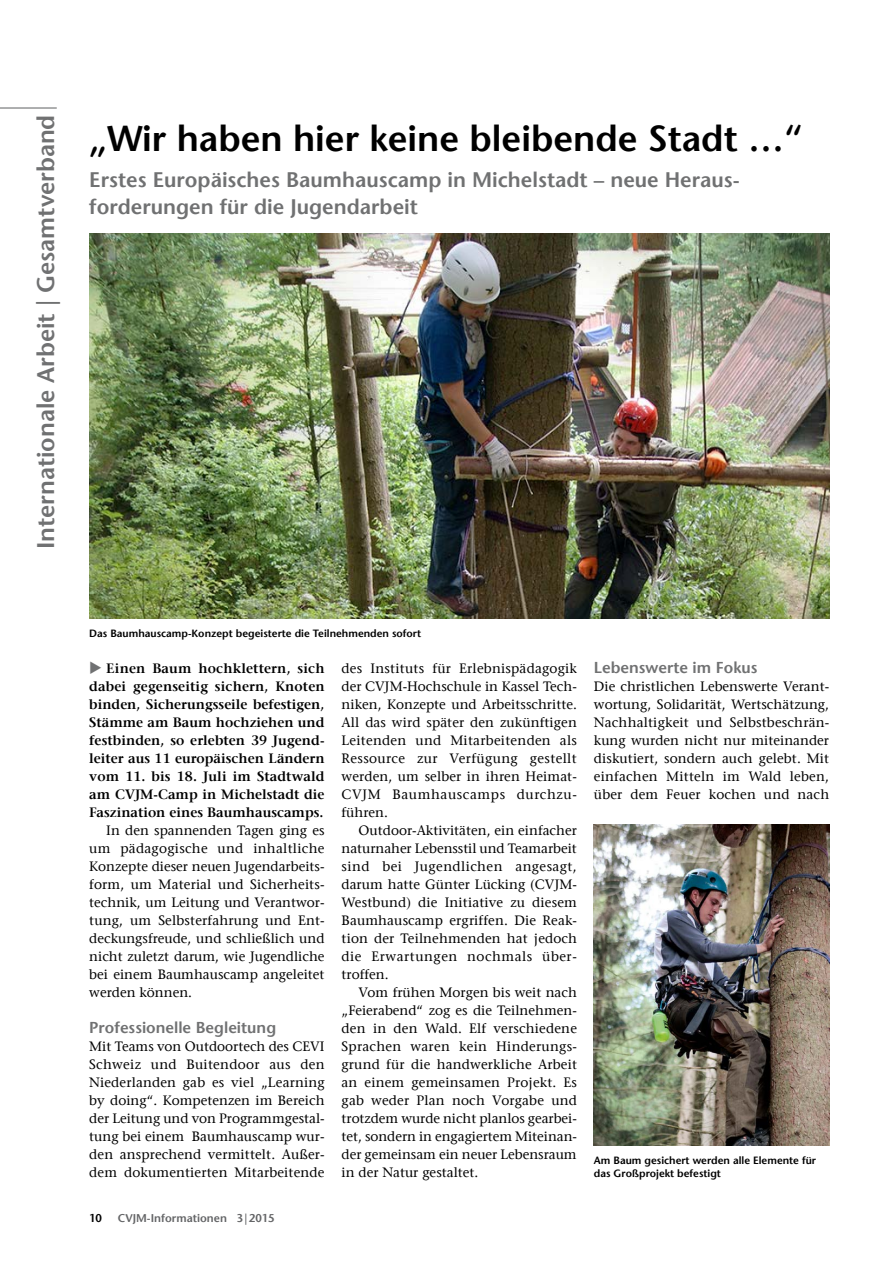
<style>
.page{position:relative;width:893px;height:1263px;background:#fff}
.page>*{position:absolute;margin:0;border:0;box-sizing:border-box;transform-origin:0 0}
.t1{font:600 36px "Stone Sans";color:#000}
.t2{font:600 24px "Stone Sans";color:#707172}
.t3{font:600 21px/27px "Stone Sans";color:#707172}
.t4{font:600 15.75px "Stone Sans";color:#707172}
.t5{font:13.5px/18px "Stone Serif";letter-spacing:.01em;color:#000;text-align:justify}
.t6{font:600 13.5px/18px "Stone Serif";color:#000;text-align:justify}
.t7{font:600 11.25px "Stone Sans";color:#646567}
.t8{font:600 11.25px "Stone Sans";color:#000}
.t9{font:600 10.5px/12.6px "Stone Sans";color:#000}
.s1{color:#707172}
</style>
<div class="page">
<img style="left:89px;top:234px;width:740px;height:385px">
<img style="left:594px;top:824px;width:235px;height:322px">
<hr style="left:0;top:107px;width:57px;height:2px;background:#707172">
<h2 class="t2" style="left:31px;top:549px;width:436px;rotate:-90deg">Internationale Arbeit | Gesamtverband</h2>
<h1 class="t1" style="left:89px;top:116px;width:714px">„Wir haben hier keine bleibende Stadt …“</h1>
<h3 class="t3" style="left:89px;top:166px;width:652px">Erstes Europäisches Baumhauscamp in Michelstadt – neue Heraus&shy;forderungen für die Jugendarbeit</h3>
<p class="t9" style="left:89px;top:627px;width:333px">Das Baumhauscamp-Konzept begeisterte die Teilnehmenden sofort</p>
<p class="t6" style="left:89px;top:659px;width:237px"><span class="s1">◆</span> Einen Baum hochklettern, sich dabei gegenseitig sichern, Knoten binden, Sicherungsseile befestigen, Stämme am Baum hochziehen und festbinden, so erlebten 39 Jugend&shy;leiter aus 11 europäischen Ländern vom 11. bis 18. Juli im Stadtwald am CVJM-Camp in Michelstadt die Faszination eines Baumhauscamps.</p>
<p class="t5" style="left:89px;top:821px;width:237px;text-indent:17px">In den spannenden Tagen ging es um pädagogische und inhaltliche Konzepte dieser neuen Jugendarbeits&shy;form, um Material und Sicherheits&shy;technik, um Leitung und Verantwor&shy;tung, um Selbsterfahrung und Ent&shy;deckungsfreude, und schließlich und nicht zuletzt darum, wie Jugendliche bei einem Baumhauscamp angeleitet werden können.</p>
<p class="t4" style="left:89px;top:1018px;width:188px">Professionelle Begleitung</p>
<p class="t5" style="left:89px;top:1037px;width:237px">Mit Teams von Outdoortech des CEVI Schweiz und Buitendoor aus den Niederlanden gab es viel „Learning by doing“. Kompetenzen im Bereich der Leitung und von Programmgestal&shy;tung bei einem Baumhauscamp wur&shy;den ansprechend vermittelt. Außer&shy;dem dokumentierten Mitarbeitende</p>
<p class="t8" style="left:89px;top:1212px;width:14px">10</p>
<p class="t7" style="left:118px;top:1212px;width:158px">CVJM-Informationen 3|2015</p>
<p class="t5" style="left:342px;top:659px;width:237px">des Instituts für Erlebnispädagogik der CVJM-Hochschule in Kassel Tech&shy;niken, Konzepte und Arbeitsschritte.<br>All das wird später den zukünftigen Leitenden und Mitarbeitenden als Ressource zur Verfügung gestellt werden, um selber in ihren Heimat-CVJM Baumhauscamps durchzu&shy;führen.</p>
<p class="t5" style="left:342px;top:821px;width:237px;text-indent:17px">Outdoor-Aktivitäten, ein einfacher naturnaher Lebensstil und Teamarbeit sind bei Jugendlichen angesagt, darum hatte Günter Lücking (CVJM-Westbund) die Initiative zu diesem Baumhauscamp ergriffen. Die Reak&shy;tion der Teilnehmenden hat jedoch die Erwartungen nochmals über&shy;troffen.</p>
<p class="t5" style="left:342px;top:983px;width:237px;text-indent:17px">Vom frühen Morgen bis weit nach „Feierabend“ zog es die Teilnehmen&shy;den in den Wald. Elf verschiedene Sprachen waren kein Hinderungs&shy;grund für die handwerkliche Arbeit an einem gemeinsamen Projekt. Es gab weder Plan noch Vorgabe und trotzdem wurde nicht planlos gearbei&shy;tet, sondern in engagiertem Miteinan&shy;der gemeinsam ein neuer Lebensraum in der Natur gestaltet.</p>
<p class="t4" style="left:594px;top:658px;width:165px">Lebenswerte im Fokus</p>
<p class="t5" style="left:594px;top:677px;width:237px">Die christlichen Lebenswerte Verant&shy;wortung, Solidarität, Wertschätzung, Nachhaltigkeit und Selbstbeschrän&shy;kung wurden nicht nur miteinander diskutiert, sondern auch gelebt. Mit einfachen Mitteln im Wald leben, über dem Feuer kochen und nach</p>
<p class="t9" style="left:594px;top:1154px;width:224px">Am Baum gesichert werden alle Elemente für das Großprojekt befestigt</p>
</div>
